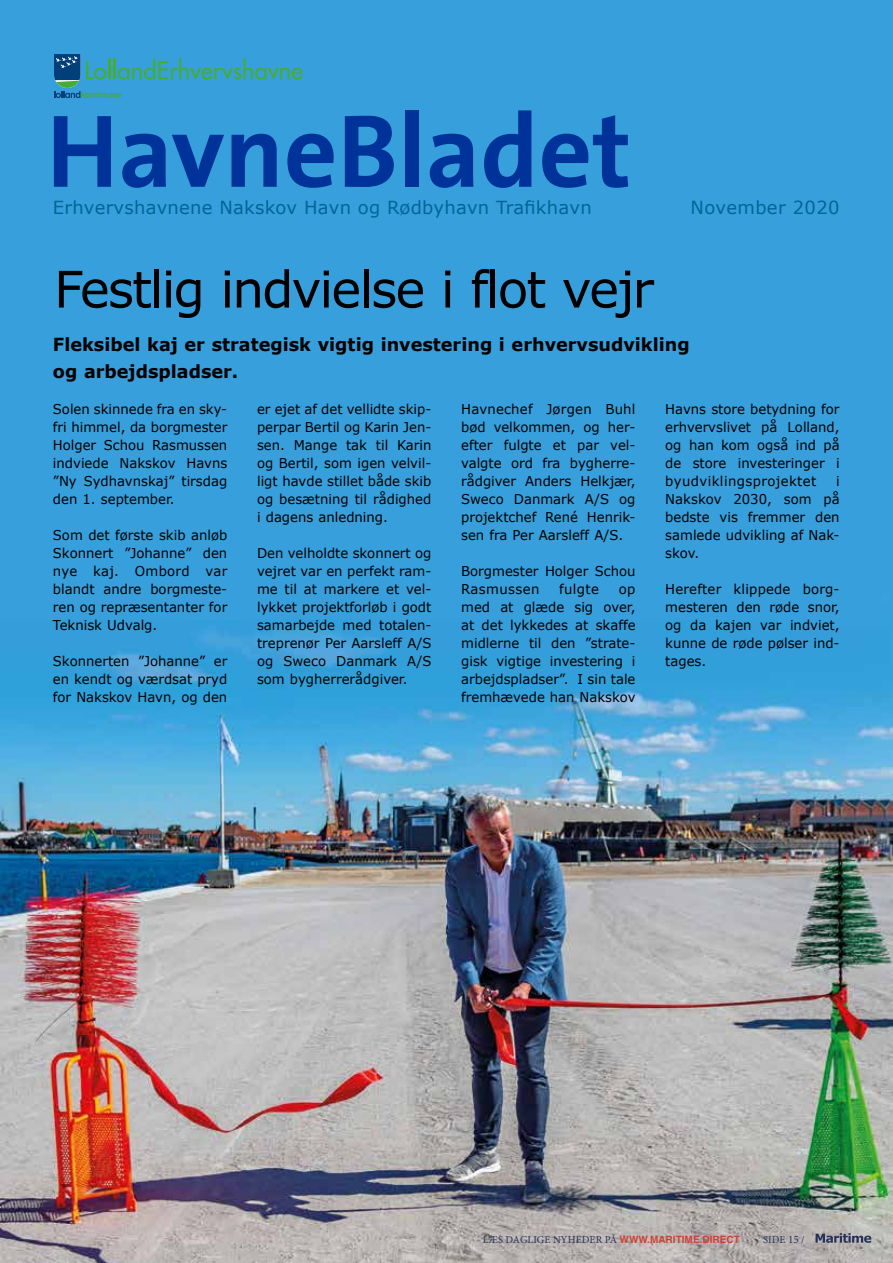
<style>
.page{position:relative;width:893px;height:1263px;background:#fff}
.page>*{position:absolute;margin:0;border:0;box-sizing:border-box;transform-origin:0 0}
.t1{font:700 104.55px "The Sans B7";color:#039}
.t2{font:50.4px "Verdana";letter-spacing:-.04em;color:#000}
.t3{font:700 18px/27px "Verdana";color:#000}
.t4{font:18px "Verdana";letter-spacing:.015em;color:#069}
.t5{font:13.5px/18px "Verdana";color:#000;text-align:justify}
.t6{font:10.5px "Minion Pro";letter-spacing:.01em;color:#28315a}
.s1{font-family:"Helvetica LT Std";font-weight:700;font-size:10.05px;color:#cc4136}
.s2{font-size:11.25px}
</style>
<div class="page">
<img style="left:0;top:0;width:893px;height:1263px">
<svg style="left:54px;top:54px;width:249px;height:44px;background:#369abf"></svg>
<svg style="left:815px;top:1233px;width:56px;height:10px"></svg>
<h1 class="t1" style="left:47px;top:96px;width:586px">HavneBladet</h1>
<h3 class="t4" style="left:53px;top:195px;width:540px">Erhvervshavnene Nakskov Havn og Rødbyhavn Trafikhavn</h3>
<h3 class="t4" style="left:691px;top:195px;width:151px">November 2020</h3>
<h2 class="t2" style="left:54px;top:255px;width:601px">Festlig indvielse i flot vejr</h2>
<h3 class="t3" style="left:53px;top:330px;width:638px">Fleksibel kaj er strategisk vigtig investering i erhvervsudvikling og arbejdspladser.</h3>
<p class="t5" style="left:53px;top:400px;width:176px">Solen skinnede fra en sky&shy;fri himmel, da borgmester Holger Schou Rasmussen indviede Nakskov Havns ”Ny Sydhavnskaj” tirsdag den 1. september.</p>
<p class="t5" style="left:53px;top:526px;width:176px">Som det første skib anløb Skonnert ”Johanne” den nye kaj. Ombord var blandt andre borgmeste&shy;ren og repræsentanter for Teknisk Udvalg.</p>
<p class="t5" style="left:53px;top:652px;width:176px">Skonnerten ”Johanne” er en kendt og værdsat pryd for Nakskov Havn, og den</p>
<p class="t5" style="left:257px;top:400px;width:176px">er ejet af det vellidte skip&shy;perpar Bertil og Karin Jen&shy;sen. Mange tak til Karin og Bertil, som igen velvil&shy;ligt havde stillet både skib og besætning til rådighed i dagens anledning.</p>
<p class="t5" style="left:257px;top:544px;width:176px">Den velholdte skonnert og vejret var en perfekt ram&shy;me til at markere et vel&shy;lykket projektforløb i godt samarbejde med totalen&shy;treprenør Per Aarsleff A/S og Sweco Danmark A/S som bygherrerådgiver.</p>
<p class="t5" style="left:461px;top:400px;width:176px">Havnechef Jørgen Buhl bød velkommen, og her&shy;efter fulgte et par vel&shy;valgte ord fra bygherre&shy;rådgiver Anders Helkjær, Sweco Danmark A/S og projektchef René Henrik&shy;sen fra Per Aarsleff A/S.</p>
<p class="t5" style="left:461px;top:562px;width:176px">Borgmester Holger Schou<br>Rasmussen</p>
<p class="t5" style="left:559px;top:580px;width:41px">fulgte</p>
<p class="t5" style="left:461px;top:580px;width:176px;text-indent:158px">op med at glæde sig over, at det lykkedes at skaffe midlerne til den ”strate&shy;gisk vigtige investering i arbejdspladser”. I sin tale fremhævede han Nakskov</p>
<p class="t5" style="left:665px;top:400px;width:176px">Havns store betydning for erhvervslivet på Lolland, og han kom også ind på de store investeringer i byudviklingsprojektet</p>
<p class="t5" style="left:665px;top:472px;width:176px;text-indent:171px">i Nakskov 2030, som på bedste vis fremmer den samlede udvikling af Nak&shy;skov.</p>
<p class="t5" style="left:665px;top:580px;width:176px">Herefter klippede borg&shy;mesteren den røde snor, og da kajen var indviet, kunne de røde pølser ind&shy;tages.</p>
<p class="t6" style="left:483px;top:1232px;width:258px">LÆS DAGLIGE NYHEDER PÅ <span class="s1">WWW.MARITIME.DIRECT</span></p>
<p class="t6" style="left:763px;top:1232px;width:43px">SIDE <span class="s2">15</span> /</p>
</div>
